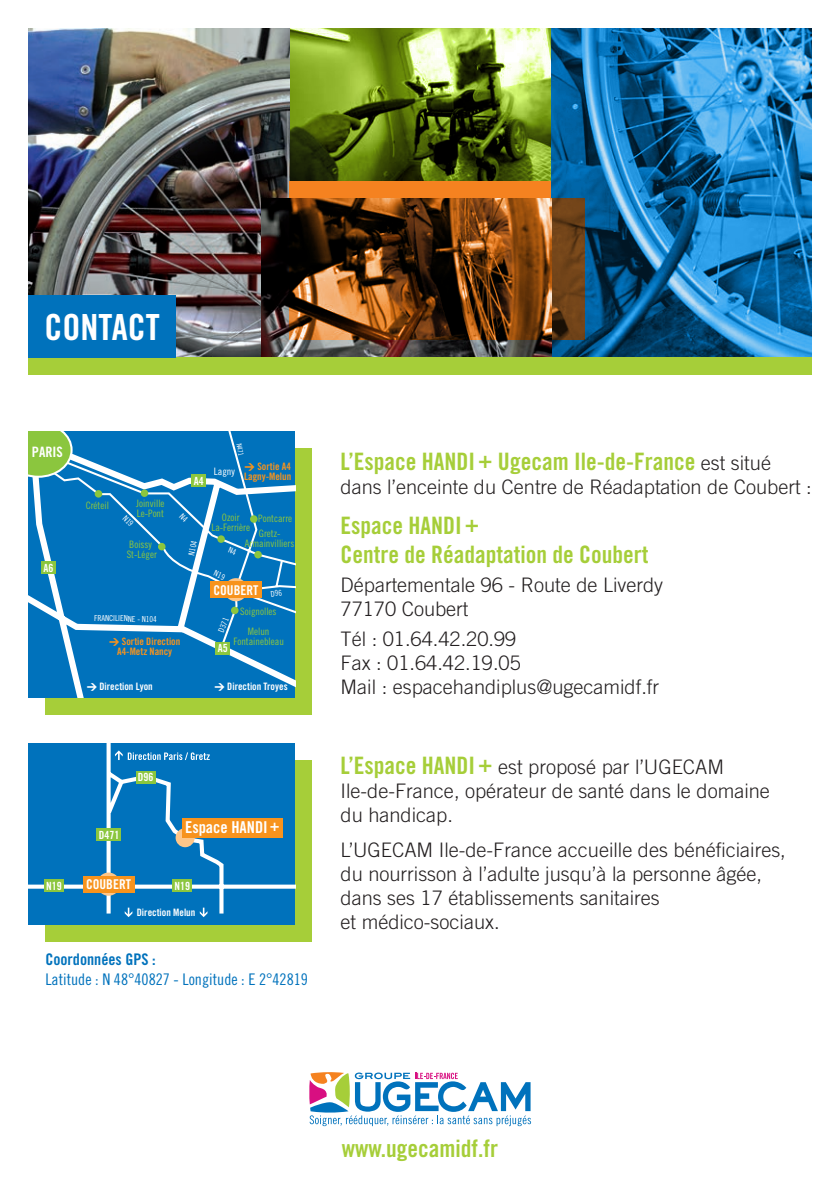
<style>
.page{position:relative;width:840px;height:1191px;background:#fff}
.page>*{position:absolute;margin:0;border:0;box-sizing:border-box;transform-origin:0 0}
.t1{font:36px "Trade Gothic Bold Cond Twenty";color:#fff}
.t2{font:24px/28.8px "Trade Gothic Bold Cond Twenty";color:#a6ce39}
.t3{font:300 20px/24px "Trade Gothic";color:#231f20}
.t4{font:16.4px "Trade Gothic Bold Cond Twenty";color:#fff}
.t5{font:16px "Trade Gothic Cond Eighteen";color:#0072bc}
.t6{font:16px "Trade Gothic Bold Cond Twenty";color:#0072bc}
.t7{font:14.4px "Trade Gothic Bold Cond Twenty";color:#fff}
.t8{font:13.4px "Trade Gothic Bold Cond Twenty";color:#fff}
.t9{font:11.2px "Trade Gothic Bold Cond Twenty";color:#fff}
.t10{font:10.2px/10.2px "Trade Gothic Cond Eighteen";color:#8bc63e;text-align:center}
.t11{font:10.2px/10.2px "Trade Gothic Bold Cond Twenty";color:#f7931d}
.t12{font:10.2px "Trade Gothic Bold Cond Twenty";color:#fff}
.t13{font:10.2px "Trade Gothic Cond Eighteen";color:#fff}
.t14{font:8.2px "Trade Gothic Cond Eighteen";color:#fff}
.t15{font:7.2px "Trade Gothic Cond Eighteen";color:#fff}
.s1{font-family:"DIN";font-weight:900}
.s2{font-family:"Trade Gothic";font-weight:300;font-size:20px;color:#231f20}
.s3{font-family:"Trade Gothic Bold Cond Twenty";font-weight:400;font-size:24px;color:#a6ce39}
</style>
<div class="page">
<svg style="left:550px;top:28px;width:261px;height:329px;background:#1b71a9"></svg>
<svg style="left:289px;top:28px;width:261px;height:153px;background:#6d8231"></svg>
<img style="left:28px;top:28px;width:261px;height:329px">
<div style="left:289px;top:181px;width:261px;height:17px;background:#f58220"></div>
<img style="left:261px;top:198px;width:290px;height:159px">
<svg style="left:289px;top:198px;width:295px;height:142px;background:#693d17"></svg>
<div style="left:45px;top:760px;width:267px;height:181px;background:#a6ce39"></div>
<div style="left:28px;top:743px;width:267px;height:181px;background:#0072bc"></div>
<svg style="left:28px;top:743px;width:267px;height:171px"></svg>
<div style="left:175px;top:828px;width:19px;height:19px;background:#fdc689;border-radius:50%"></div>
<div style="left:172px;top:879px;width:20px;height:12px;background:#8bc63e"></div>
<div style="left:44px;top:879px;width:20px;height:12px;background:#8bc63e"></div>
<div style="left:136px;top:771px;width:19px;height:12px;background:#8bc63e"></div>
<div style="left:97px;top:828px;width:24px;height:12px;background:#8bc63e"></div>
<svg style="left:97px;top:872px;width:23px;height:23px"></svg>
<div style="left:83px;top:876px;width:51px;height:16px;background:#f7931d"></div>
<div style="left:182px;top:818px;width:101px;height:19px;background:#f7931d"></div>
<svg style="left:125px;top:907px;width:7px;height:10px"></svg>
<svg style="left:200px;top:907px;width:7px;height:10px"></svg>
<svg style="left:115px;top:750px;width:95px;height:10px"></svg>
<div style="left:28px;top:357px;width:783px;height:17px;background:#a6ce39"></div>
<div style="left:28px;top:295px;width:148px;height:62px;background:#0072bc"></div>
<svg style="left:309px;top:1072px;width:221px;height:54px"></svg>
<div style="left:45px;top:448px;width:267px;height:266px;background:#a6ce39"></div>
<svg style="left:28px;top:478px;width:267px;height:219px;background:#157ec1"></svg>
<svg style="left:49px;top:431px;width:246px;height:217px;background:#1980c2"></svg>
<div style="left:95px;top:490px;width:7px;height:7px;background:#8bc63e;border-radius:50%"></div>
<div style="left:158px;top:543px;width:7px;height:7px;background:#8bc63e;border-radius:50%"></div>
<div style="left:141px;top:489px;width:7px;height:8px;background:#8bc63e;border-radius:50%"></div>
<div style="left:250px;top:515px;width:7px;height:8px;background:#8bc63e;border-radius:50%"></div>
<div style="left:231px;top:606px;width:7px;height:8px;background:#8bc63e;border-radius:50%"></div>
<svg style="left:28px;top:431px;width:45px;height:47px;background:#85c15f"></svg>
<div style="left:217px;top:535px;width:8px;height:8px;background:#8bc63e;border-radius:50%"></div>
<div style="left:224px;top:578px;width:23px;height:23px;background:#fdc689;border-radius:50%"></div>
<div style="left:41px;top:561px;width:15px;height:13px;background:#8bc63e"></div>
<div style="left:216px;top:642px;width:14px;height:12px;background:#8bc63e"></div>
<div style="left:192px;top:475px;width:14px;height:12px;background:#8bc63e"></div>
<div style="left:210px;top:582px;width:51px;height:16px;background:#f7931d"></div>
<svg style="left:122px;top:515px;width:12px;height:11px"></svg>
<svg style="left:179px;top:513px;width:9px;height:9px"></svg>
<svg style="left:213px;top:547px;width:82px;height:49px"></svg>
<p class="t1" style="left:44px;top:305px;width:117px">CONTACT</p>
<p class="t7" style="left:32px;top:443px;width:32px">PARIS</p>
<p class="t9" style="left:44px;top:561px;width:11px">A6</p>
<p class="t10" style="left:86px;top:500px;width:25px">Créteil</p>
<p class="t10" style="left:136px;top:498px;width:30px;text-align:left">Joinville<br>Le-Pont</p>
<p class="t10" style="left:127px;top:539px;width:32px;text-align:left">Boissy<br>St-Léger</p>
<p class="t9" style="left:194px;top:474px;width:11px">A4</p>
<p class="t15" style="left:243px;top:442px;width:15px;rotate:80deg">N471</p>
<p class="t13" style="left:214px;top:465px;width:22px">Lagny</p>
<p class="t11" style="left:244px;top:461px;width:49px"><span class="s1">&gt;</span> Sortie A4<br>Lagny-Melun</p>
<p class="t14" style="left:186px;top:554px;width:16px;rotate:-77deg">N104</p>
<p class="t10" style="left:211px;top:512px;width:40px">Ozoir<br>La-Ferrière</p>
<p class="t10" style="left:258px;top:513px;width:36px">Pontcarre</p>
<p class="t10" style="left:245px;top:528px;width:51px">Gretz-<br>Armainvilliers</p>
<p class="t14" style="left:94px;top:613px;width:64px;rotate:1deg">FRANCILIENNE - N104</p>
<p class="t11" style="left:109px;top:636px;width:73px;text-align:center"><span class="s1">&gt;</span> Sortie Direction<br>A4-Metz Nancy</p>
<p class="t8" style="left:213px;top:582px;width:46px">COUBERT</p>
<p class="t10" style="left:240px;top:606px;width:38px">Soignolles</p>
<p class="t14" style="left:216px;top:630px;width:16px;rotate:-69deg">D371</p>
<p class="t10" style="left:233px;top:626px;width:52px">Melun<br>Fontainebleau</p>
<p class="t9" style="left:218px;top:641px;width:11px">A5</p>
<p class="t12" style="left:87px;top:680px;width:68px"><span class="s1">&gt;</span> Direction Lyon</p>
<p class="t12" style="left:214px;top:680px;width:75px"><span class="s1">&gt;</span> Direction Troyes</p>
<p class="t9" style="left:99px;top:827px;width:22px">D471</p>
<p class="t9" style="left:138px;top:770px;width:17px">D96</p>
<p class="t4" style="left:185px;top:817px;width:96px">Espace HANDI +</p>
<p class="t8" style="left:86px;top:876px;width:46px">COUBERT</p>
<p class="t9" style="left:46px;top:879px;width:17px">N19</p>
<p class="t9" style="left:174px;top:879px;width:17px">N19</p>
<p class="t12" style="left:137px;top:905px;width:60px">Direction Melun</p>
<p class="t6" style="left:45px;top:950px;width:112px">Coordonnées GPS :</p>
<p class="t5" style="left:45px;top:969px;width:264px">Latitude : N 48°40827 - Longitude : E 2°42819</p>
<p class="t2" style="left:340px;top:446px;width:432px">L’Espace HANDI + Ugecam Ile-de-France <span class="s2">est situé</span></p>
<p class="t3" style="left:340px;top:474px;width:472px">dans l’enceinte du Centre de Réadaptation de Coubert :</p>
<p class="t2" style="left:340px;top:511px;width:309px">Espace HANDI +<br>Centre de Réadaptation de Coubert</p>
<p class="t3" style="left:340px;top:573px;width:324px">Départementale 96 - Route de Liverdy</p>
<p class="t3" style="left:340px;top:597px;width:129px">77170 Coubert</p>
<p class="t3" style="left:340px;top:627px;width:177px">Tél : 01.64.42.20.99</p>
<p class="t3" style="left:340px;top:651px;width:182px">Fax : 01.64.42.19.05</p>
<p class="t3" style="left:340px;top:675px;width:320px">Mail : espacehandiplus@ugecamidf.fr</p>
<p class="t3" style="left:340px;top:754px;width:430px"><span class="s3">L’Espace HANDI +</span> est proposé par l’UGECAM<br>Ile-de-France, opérateur de santé dans le domaine du handicap.</p>
<p class="t3" style="left:340px;top:837px;width:446px">L’UGECAM Ile-de-France accueille des bénéficiaires, du nourrisson à l’adulte jusqu’à la personne âgée, dans ses 17 établissements sanitaires<br>et médico-sociaux.</p>
<p class="t2" style="left:341px;top:1133px;width:158px">www.ugecamidf.fr</p>
</div>
